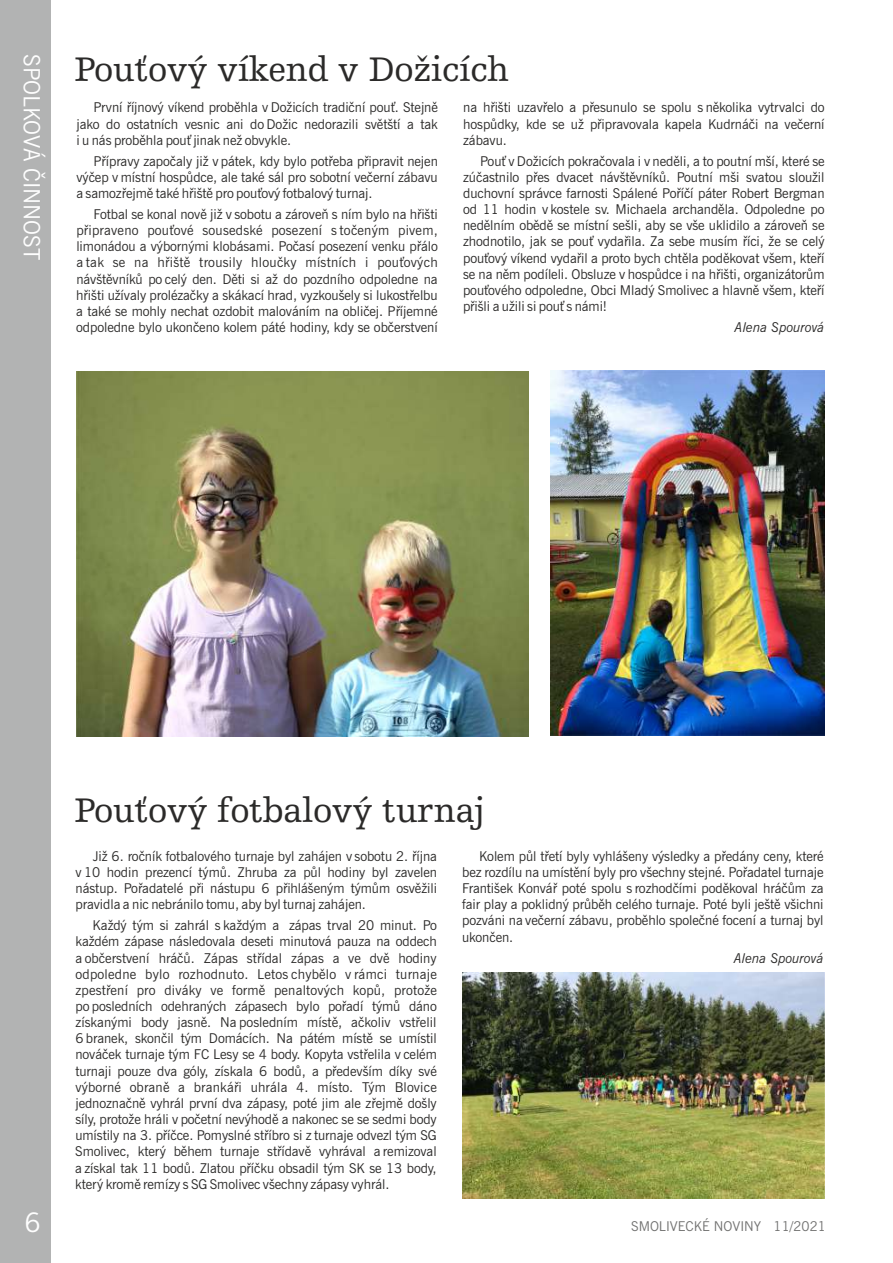
<style>
.page{position:relative;width:893px;height:1263px;background:#fff}
.page>*{position:absolute;margin:0;border:0;box-sizing:border-box;transform-origin:0 0}
.t1{font:36px "Humanist Slabserif 712 AT";letter-spacing:-.005em;color:#2b2a29}
.t2{font:27px "News Gothic AT";color:#fefefe}
.t3{font:22.5px "News Gothic AT";color:#fefefe}
.t4{font:13.5px/16.2px "News Gothic AT";letter-spacing:-.005em;color:#2b2a29;text-align:justify}
.t5{font:italic 13.5px "News Gothic AT";letter-spacing:-.005em;color:#2b2a29}
.t6{font:13.5px "News Gothic AT";color:#727271}
</style>
<div class="page">
<div style="left:0;top:0;width:51px;height:1263px;background:#b2b3b3"></div>
<img style="left:463px;top:973px;width:361px;height:226px">
<img style="left:551px;top:370px;width:274px;height:366px">
<img style="left:76px;top:372px;width:452px;height:365px">
<h3 class="t3" style="left:40px;top:54px;width:207px;rotate:90deg">SPOLKOVÁ ČINNOST</h3>
<h1 class="t1" style="left:75px;top:55px;width:436px">Pouťový víkend v Dožicích</h1>
<p class="t4" style="left:77px;top:101px;width:363px;text-indent:17px">První říjnový víkend proběhla v Dožicích tradiční pouť. Stejně jako do ostatních vesnic ani do Dožic nedorazili světští a tak i u nás proběhla pouť jinak než obvykle.</p>
<p class="t4" style="left:76px;top:154px;width:363px;text-indent:17px">Přípravy započaly již v pátek, kdy bylo potřeba připravit nejen výčep v místní hospůdce, ale také sál pro sobotní večerní zábavu a samozřejmě také hřiště pro pouťový fotbalový turnaj.</p>
<p class="t4" style="left:76px;top:207px;width:363px;text-indent:17px">Fotbal se konal nově již v sobotu a zároveň s ním bylo na hřišti připraveno pouťové sousedské posezení s točeným pivem, limonádou a výbornými klobásami. Počasí posezení venku přálo a tak se na hřiště trousily hloučky místních i pouťových návštěvníků po celý den. Děti si až do pozdního odpoledne na hřišti užívaly prolézačky a skákací hrad, vyzkoušely si lukostřelbu a také se mohly nechat ozdobit malováním na obličej. Příjemné odpoledne bylo ukončeno kolem páté hodiny, kdy se občerstvení</p>
<p class="t4" style="left:463px;top:101px;width:363px">na hřišti uzavřelo a přesunulo se spolu s několika vytrvalci do hospůdky, kde se už připravovala kapela Kudrnáči na večerní zábavu.</p>
<p class="t4" style="left:463px;top:154px;width:363px;text-indent:17px">Pouť v Dožicích pokračovala i v neděli, a to poutní mší, které se zúčastnilo přes dvacet návštěvníků. Poutní mši svatou sloužil duchovní správce farnosti Spálené Poříčí páter Robert Bergman od 11 hodin v kostele sv. Michaela archanděla. Odpoledne po nedělním obědě se místní sešli, aby se vše uklidilo a zároveň se zhodnotilo, jak se pouť vydařila. Za sebe musím říci, že se celý pouťový víkend vydařil a proto bych chtěla poděkovat všem, kteří se na něm podíleli. Obsluze v hospůdce i na hřišti, organizátorům pouťového odpoledne, Obci Mladý Smolivec a hlavně všem, kteří přišli a užili si pouť s námi!</p>
<p class="t5" style="left:735px;top:322px;width:91px">Alena Spourová</p>
<h2 class="t2" style="left:24px;top:1212px;width:18px">6</h2>
<h1 class="t1" style="left:75px;top:796px;width:411px">Pouťový fotbalový turnaj</h1>
<p class="t4" style="left:76px;top:849px;width:363px;text-indent:17px">Již 6. ročník fotbalového turnaje byl zahájen v sobotu 2. října v 10 hodin prezencí týmů. Zhruba za půl hodiny byl zavelen nástup. Pořadatelé při nástupu 6 přihlášeným týmům osvěžili pravidla a nic nebránilo tomu, aby byl turnaj zahájen.</p>
<p class="t4" style="left:75px;top:918px;width:363px;text-indent:17px">Každý tým si zahrál s každým a zápas trval 20 minut. Po každém zápase následovala deseti minutová pauza na oddech a občerstvení hráčů. Zápas střídal zápas a ve dvě hodiny odpoledne bylo rozhodnuto. Letos chybělo v rámci turnaje zpestření pro diváky ve formě penaltových kopů, protože po posledních odehraných zápasech bylo pořadí týmů dáno získanými body jasně. Na posledním místě, ačkoliv vstřelil 6 branek, skončil tým Domácích. Na pátém místě se umístil nováček turnaje tým FC Lesy se 4 body. Kopyta vstřelila v celém turnaji pouze dva góly, získala 6 bodů, a především díky své výborné obraně a brankáři uhrála 4. místo. Tým Blovice jednoznačně vyhrál první dva zápasy, poté jim ale zřejmě došly síly, protože hráli v početní nevýhodě a nakonec se se sedmi body umístily na 3. příčce. Pomyslné stříbro si z turnaje odvezl tým SG Smolivec, který během turnaje střídavě vyhrával a remizoval a získal tak 11 bodů. Zlatou příčku obsadil tým SK se 13 body, který kromě remízy s SG Smolivec všechny zápasy vyhrál.</p>
<p class="t4" style="left:462px;top:849px;width:363px;text-indent:17px">Kolem půl třetí byly vyhlášeny výsledky a předány ceny, které bez rozdílu na umístění byly pro všechny stejné. Pořadatel turnaje František Konvář poté spolu s rozhodčími poděkoval hráčům za fair play a poklidný průběh celého turnaje. Poté byli ještě všichni pozváni na večerní zábavu, proběhlo společné focení a turnaj byl ukončen.</p>
<p class="t5" style="left:734px;top:953px;width:91px">Alena Spourová</p>
<p class="t6" style="left:631px;top:1221px;width:196px">SMOLIVECKÉ NOVINY 11/2021</p>
</div>
